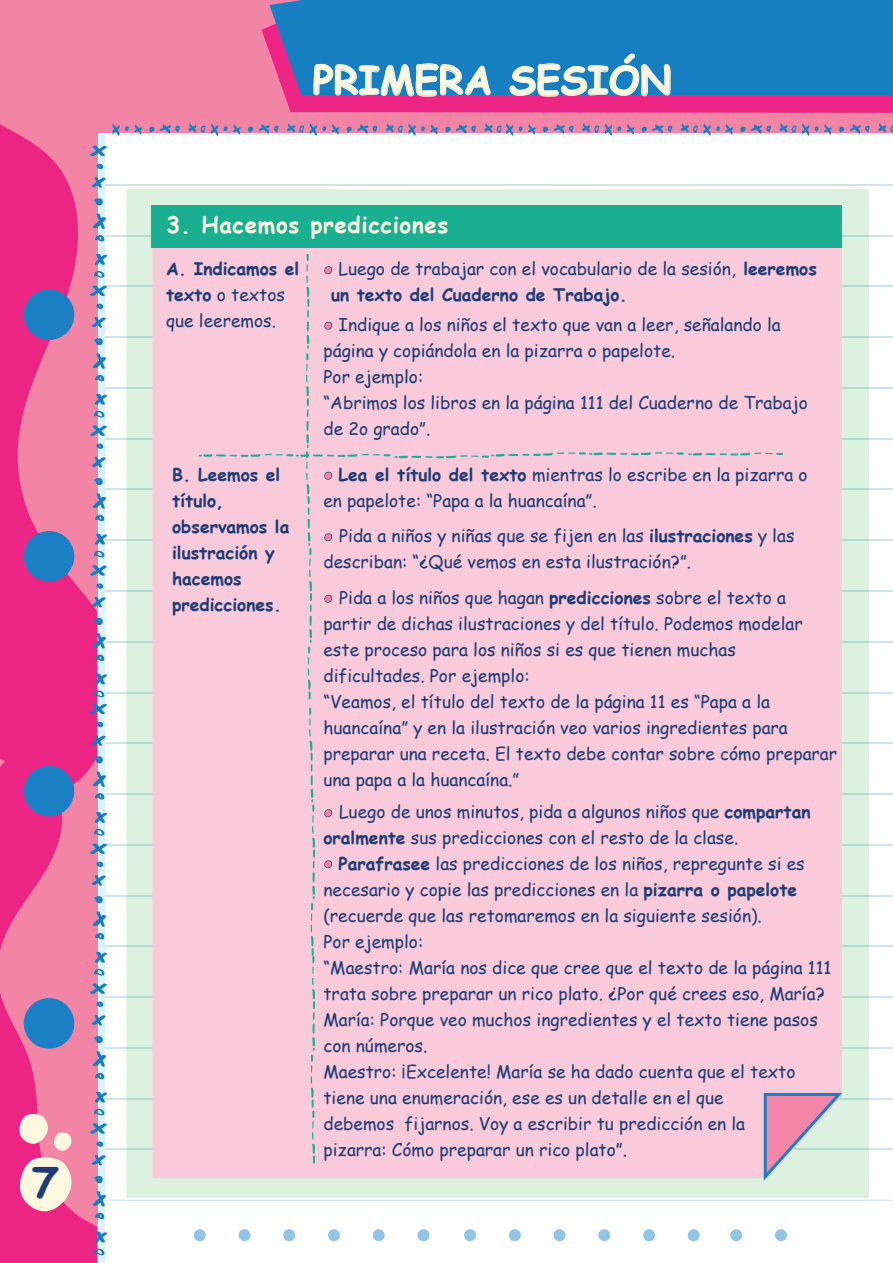
<style>
.page{position:relative;width:893px;height:1263px;background:#fff}
.page>*{position:absolute;margin:0;border:0;box-sizing:border-box;transform-origin:0 0}
.t1{font:700 42.3px "Comic Sans MS";color:#203b75;scale:1.04 1}
.t2{font:700 39px "Comic Sans MS";color:#fbf6e0}
.t3{font:700 22.5px "Comic Sans MS";letter-spacing:.025em;color:#faf6e1}
.t4{font:17.4px/26px "Comic Sans MS";color:#1f3c74}
.t5{font:700 17.4px/26px "Comic Sans MS";color:#1f3c74}
.s1{font-weight:700}
</style>
<div class="page">
<hr style="left:0;top:133px;width:893px;height:2px;background:#0f769e">
<hr style="left:0;top:1200px;width:893px;height:1px;background:#0f769e">
<hr style="left:0;top:1149px;width:893px;height:1px;background:#0f769e">
<hr style="left:0;top:1098px;width:893px;height:1px;background:#0f769e">
<hr style="left:0;top:1047px;width:893px;height:1px;background:#0f769e">
<hr style="left:0;top:996px;width:893px;height:2px;background:#0f769e">
<hr style="left:0;top:946px;width:893px;height:1px;background:#0f769e">
<hr style="left:0;top:895px;width:893px;height:1px;background:#0f769e">
<hr style="left:0;top:844px;width:893px;height:1px;background:#0f769e">
<hr style="left:0;top:793px;width:893px;height:2px;background:#0f769e">
<hr style="left:0;top:743px;width:893px;height:1px;background:#0f769e">
<hr style="left:0;top:692px;width:893px;height:1px;background:#0f769e">
<hr style="left:0;top:641px;width:893px;height:1px;background:#0f769e">
<hr style="left:0;top:590px;width:893px;height:1px;background:#0f769e">
<hr style="left:0;top:540px;width:893px;height:1px;background:#0f769e">
<hr style="left:0;top:489px;width:893px;height:1px;background:#0f769e">
<hr style="left:0;top:438px;width:893px;height:1px;background:#0f769e">
<hr style="left:0;top:387px;width:893px;height:1px;background:#0f769e">
<hr style="left:0;top:337px;width:893px;height:1px;background:#0f769e">
<hr style="left:0;top:286px;width:893px;height:1px;background:#0f769e">
<hr style="left:0;top:235px;width:893px;height:1px;background:#0f769e">
<hr style="left:0;top:184px;width:893px;height:1px;background:#0f769e">
<div style="left:99px;top:0;width:6px;height:1263px;background:#daf2fb"></div>
<div style="left:0;top:0;width:98px;height:1263px;background:#f285a6"></div>
<div style="left:96px;top:0;width:797px;height:132px;background:#f285a6"></div>
<svg style="left:189px;top:124px;width:16px;height:9px"></svg>
<svg style="left:160px;top:124px;width:20px;height:10px"></svg>
<svg style="left:149px;top:127px;width:5px;height:6px"></svg>
<svg style="left:112px;top:124px;width:30px;height:12px"></svg>
<svg style="left:287px;top:124px;width:17px;height:9px"></svg>
<svg style="left:259px;top:124px;width:20px;height:10px"></svg>
<svg style="left:248px;top:127px;width:5px;height:6px"></svg>
<svg style="left:224px;top:124px;width:17px;height:10px"></svg>
<svg style="left:211px;top:124px;width:7px;height:12px"></svg>
<svg style="left:347px;top:124px;width:30px;height:10px"></svg>
<svg style="left:332px;top:124px;width:7px;height:10px"></svg>
<svg style="left:310px;top:124px;width:16px;height:12px"></svg>
<svg style="left:456px;top:124px;width:20px;height:10px"></svg>
<svg style="left:445px;top:127px;width:5px;height:6px"></svg>
<svg style="left:386px;top:124px;width:52px;height:12px"></svg>
<svg style="left:582px;top:124px;width:17px;height:9px"></svg>
<svg style="left:554px;top:124px;width:19px;height:10px"></svg>
<svg style="left:543px;top:127px;width:5px;height:6px"></svg>
<svg style="left:519px;top:124px;width:17px;height:10px"></svg>
<svg style="left:485px;top:124px;width:28px;height:12px"></svg>
<svg style="left:642px;top:124px;width:30px;height:10px"></svg>
<svg style="left:627px;top:124px;width:7px;height:10px"></svg>
<svg style="left:605px;top:124px;width:16px;height:12px"></svg>
<svg style="left:780px;top:124px;width:16px;height:9px"></svg>
<svg style="left:751px;top:124px;width:20px;height:10px"></svg>
<svg style="left:740px;top:127px;width:5px;height:6px"></svg>
<svg style="left:681px;top:124px;width:52px;height:12px"></svg>
<svg style="left:878px;top:124px;width:15px;height:9px"></svg>
<svg style="left:850px;top:124px;width:20px;height:10px"></svg>
<svg style="left:839px;top:127px;width:5px;height:6px"></svg>
<svg style="left:815px;top:124px;width:17px;height:10px"></svg>
<svg style="left:802px;top:124px;width:7px;height:12px"></svg>
<svg style="left:0;top:124px;width:96px;height:611px;fill:#ec2584"></svg>
<svg style="left:94px;top:271px;width:10px;height:7px"></svg>
<svg style="left:95px;top:254px;width:12px;height:11px"></svg>
<svg style="left:95px;top:235px;width:10px;height:6px"></svg>
<svg style="left:93px;top:213px;width:13px;height:16px"></svg>
<svg style="left:94px;top:198px;width:9px;height:7px"></svg>
<svg style="left:92px;top:177px;width:14px;height:11px"></svg>
<svg style="left:96px;top:164px;width:7px;height:5px"></svg>
<svg style="left:90px;top:146px;width:17px;height:10px"></svg>
<svg style="left:94px;top:411px;width:10px;height:7px"></svg>
<svg style="left:95px;top:394px;width:12px;height:11px"></svg>
<svg style="left:95px;top:375px;width:10px;height:6px"></svg>
<svg style="left:93px;top:353px;width:13px;height:16px"></svg>
<svg style="left:94px;top:338px;width:9px;height:7px"></svg>
<svg style="left:92px;top:317px;width:14px;height:11px"></svg>
<svg style="left:96px;top:304px;width:7px;height:5px"></svg>
<svg style="left:90px;top:285px;width:17px;height:11px"></svg>
<svg style="left:94px;top:551px;width:10px;height:6px"></svg>
<svg style="left:95px;top:533px;width:12px;height:12px"></svg>
<svg style="left:95px;top:515px;width:10px;height:6px"></svg>
<svg style="left:93px;top:493px;width:13px;height:16px"></svg>
<svg style="left:94px;top:478px;width:9px;height:7px"></svg>
<svg style="left:92px;top:457px;width:14px;height:10px"></svg>
<svg style="left:96px;top:443px;width:7px;height:6px"></svg>
<svg style="left:90px;top:425px;width:17px;height:11px"></svg>
<svg style="left:94px;top:690px;width:10px;height:7px"></svg>
<svg style="left:95px;top:673px;width:12px;height:11px"></svg>
<svg style="left:95px;top:655px;width:10px;height:6px"></svg>
<svg style="left:93px;top:633px;width:13px;height:15px"></svg>
<svg style="left:94px;top:618px;width:9px;height:7px"></svg>
<svg style="left:92px;top:597px;width:14px;height:10px"></svg>
<svg style="left:96px;top:583px;width:7px;height:6px"></svg>
<svg style="left:90px;top:565px;width:17px;height:11px"></svg>
<svg style="left:96px;top:722px;width:7px;height:5px"></svg>
<svg style="left:90px;top:704px;width:17px;height:10px"></svg>
<div style="left:24px;top:531px;width:50px;height:50px;background:#1b80c3;border-radius:50%"></div>
<div style="left:24px;top:289px;width:50px;height:51px;background:#1b80c3;border-radius:50%"></div>
<svg style="left:262px;top:26px;width:631px;height:87px;background:#ec2f87"></svg>
<div style="left:269px;top:0;width:624px;height:95px;background:#177fc1"></div>
<svg style="left:313px;top:63px;width:178px;height:34px;background:#478dc2"></svg>
<svg style="left:509px;top:45px;width:162px;height:52px;background:#3588c2"></svg>
<div style="left:417px;top:1229px;width:12px;height:12px;background:#94c4e3;border-radius:50%"></div>
<svg style="left:373px;top:1229px;width:12px;height:12px"></svg>
<div style="left:328px;top:1229px;width:12px;height:12px;background:#94c4e3;border-radius:50%"></div>
<svg style="left:283px;top:1229px;width:12px;height:12px"></svg>
<svg style="left:238px;top:1229px;width:13px;height:12px"></svg>
<svg style="left:194px;top:1229px;width:12px;height:12px"></svg>
<svg style="left:688px;top:1229px;width:12px;height:12px"></svg>
<div style="left:643px;top:1229px;width:12px;height:12px;background:#94c4e3;border-radius:50%"></div>
<svg style="left:598px;top:1229px;width:12px;height:12px"></svg>
<div style="left:554px;top:1229px;width:12px;height:12px;background:#94c4e3;border-radius:50%"></div>
<svg style="left:509px;top:1229px;width:12px;height:12px"></svg>
<svg style="left:464px;top:1229px;width:12px;height:12px"></svg>
<div style="left:775px;top:1229px;width:12px;height:12px;background:#94c4e3;border-radius:50%"></div>
<svg style="left:730px;top:1229px;width:12px;height:12px"></svg>
<svg style="left:0;top:735px;width:107px;height:528px"></svg>
<div style="left:126px;top:189px;width:743px;height:1009px;background:#dcf1df"></div>
<div style="left:152px;top:247px;width:690px;height:931px;background:#f9cada"></div>
<svg style="left:764px;top:1093px;width:78px;height:87px;background:#ceb9c5"></svg>
<div style="left:152px;top:205px;width:690px;height:42px;background:#19af90"></div>
<svg style="left:309px;top:708px;width:6px;height:455px;background:#ccc4cb"></svg>
<svg style="left:324px;top:809px;width:8px;height:8px"></svg>
<svg style="left:324px;top:860px;width:8px;height:8px"></svg>
<div style="left:199px;top:254px;width:584px;height:445px;background:#f9cada"></div>
<h1 class="t1" style="left:32px;top:1152px;width:27px">7</h1>
<h2 class="t2" style="left:313px;top:51px;width:360px">PRIMERA SESIÓN</h2>
<p class="t3" style="left:166px;top:209px;width:284px">3. Hacemos predicciones</p>
<p class="t4" style="left:166px;top:256px;width:135px"><span class="s1">A. Indicamos el texto</span> o textos que leeremos.</p>
<p class="t5" style="left:172px;top:461px;width:119px">B. Leemos el título, observamos la ilustración y hacemos predicciones.</p>
<p class="t4" style="left:331px;top:256px;width:487px;text-indent:8px">Luego de trabajar con el vocabulario de la sesión, <span class="s1">leeremos un texto del Cuaderno de Trabajo.</span></p>
<p class="t4" style="left:323px;top:311px;width:486px;text-indent:15px">Indique a los niños el texto que van a leer, señalando la página y copiándola en la pizarra o papelote.<br>Por ejemplo:<br>“Abrimos los libros en la página 111 del Cuaderno de Trabajo de 2o grado”.</p>
<p class="t4" style="left:323px;top:461px;width:486px;text-indent:15px"><span class="s1">Lea el título del texto</span> mientras lo escribe en la pizarra o en papelote: “Papa a la huancaína”.</p>
<p class="t4" style="left:323px;top:523px;width:472px;text-indent:16px">Pida a niños y niñas que se fijen en las <span class="s1">ilustraciones</span> y las describan: “¿Qué vemos en esta ilustración?”.</p>
<p class="t4" style="left:323px;top:584px;width:515px;text-indent:16px">Pida a los niños que hagan <span class="s1">predicciones</span> sobre el texto a partir de dichas ilustraciones y del título. Podemos modelar este proceso para los niños si es que tienen muchas dificultades. Por ejemplo:<br>“Veamos, el título del texto de la página 11 es “Papa a la huancaína” y en la ilustración veo varios ingredientes para preparar una receta. El texto debe contar sobre cómo preparar una papa a la huancaína.”</p>
<p class="t4" style="left:323px;top:799px;width:488px;text-indent:16px">Luego de unos minutos, pida a algunos niños que <span class="s1">compartan oralmente</span> sus predicciones con el resto de la clase.</p>
<p class="t4" style="left:323px;top:851px;width:509px;text-indent:15px"><span class="s1">Parafrasee</span> las predicciones de los niños, repregunte si es necesario y copie las predicciones en la <span class="s1">pizarra o papelote </span>(recuerde que las retomaremos en la siguiente sesión).<br>Por ejemplo:<br>“Maestro: María nos dice que cree que el texto de la página 111 trata sobre preparar un rico plato. ¿Por qué crees eso, María?<br>María: Porque veo muchos ingredientes y el texto tiene pasos con números.<br>Maestro: ¡Excelente! María se ha dado cuenta que el texto tiene una enumeración, ese es un detalle en el que<br>debemos fijarnos. Voy a escribir tu predicción en la<br>pizarra: Cómo preparar un rico plato”.</p>
</div>
